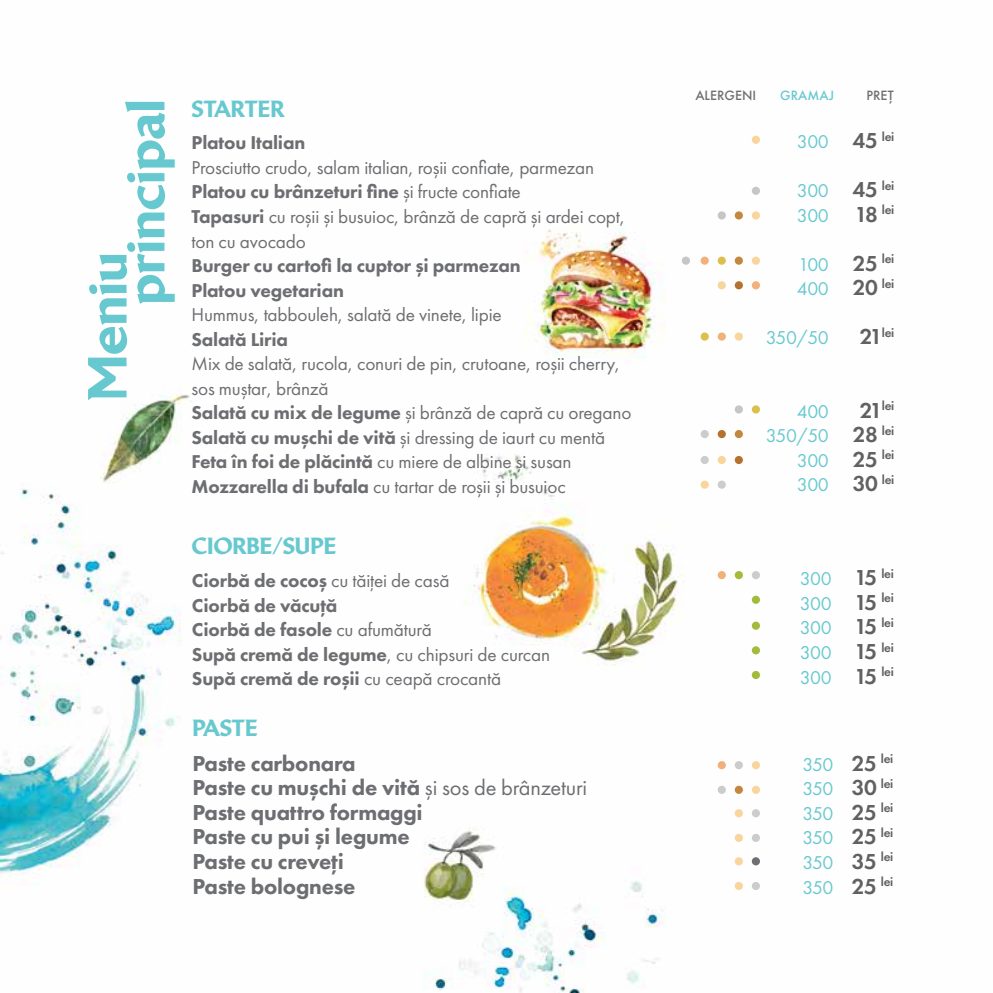
<style>
.page{position:relative;width:993px;height:993px;background:#fff}
.page>*{position:absolute;margin:0;border:0;box-sizing:border-box;transform-origin:0 0}
.t1{font:800 52.85px/38px "Brewery No 2 CYR";color:#67c9cf}
.t2{font:800 22.4px/24.5px "Futura PT";letter-spacing:-.01em;color:#6d6e71}
.t3{font:800 22.4px "Brewery No 2 CYR";color:#67c9cf}
.t4{font:19.25px/24.5px "Futura PT";letter-spacing:-.01em;color:#6d6e71}
.t5{font:800 19.25px/24.5px "Futura PT";letter-spacing:-.01em;color:#6d6e71}
.t6{font:19.25px/24.5px "Futura PT";letter-spacing:-.025em;color:#67c9cf}
.t7{font:500 14px "Futura PT";color:#6d6e71}
.t8{font:500 14px "Futura PT";color:#67c9cf}
.t9{font:600 13.12px/24.5px "Futura PT";letter-spacing:-.025em;color:#606161}
.s1{font-weight:800}
.s2{font-weight:400}
.s3{font-size:22.4px}
</style>
<div class="page">
<img style="left:0;top:135px;width:760px;height:857px">
<div style="left:751px;top:136px;width:8px;height:8px;background:#f8d59c;border-radius:50%"></div>
<div style="left:751px;top:187px;width:8px;height:8px;background:#c7c5c6;border-radius:50%"></div>
<div style="left:751px;top:211px;width:8px;height:8px;background:#f8d59c;border-radius:50%"></div>
<div style="left:734px;top:211px;width:8px;height:8px;background:#c2883d;border-radius:50%"></div>
<div style="left:717px;top:211px;width:8px;height:8px;background:#c7c5c6;border-radius:50%"></div>
<div style="left:751px;top:256px;width:8px;height:9px;background:#f8d59c;border-radius:50%"></div>
<div style="left:734px;top:256px;width:8px;height:9px;background:#c2883d;border-radius:50%"></div>
<div style="left:717px;top:256px;width:8px;height:9px;background:#dbc04e;border-radius:50%"></div>
<div style="left:700px;top:256px;width:8px;height:9px;background:#f2b07a;border-radius:50%"></div>
<div style="left:681px;top:256px;width:8px;height:9px;background:#c7c5c6;border-radius:50%"></div>
<div style="left:751px;top:281px;width:8px;height:8px;background:#f2b07a;border-radius:50%"></div>
<div style="left:734px;top:281px;width:8px;height:8px;background:#b5722e;border-radius:50%"></div>
<div style="left:717px;top:281px;width:8px;height:8px;background:#f8d59c;border-radius:50%"></div>
<svg style="left:751px;top:760px;width:8px;height:9px"></svg>
<div style="left:734px;top:760px;width:8px;height:9px;background:#cccccb;border-radius:50%"></div>
<svg style="left:717px;top:760px;width:8px;height:9px"></svg>
<div style="left:751px;top:785px;width:8px;height:8px;background:#f8d59c;border-radius:50%"></div>
<div style="left:734px;top:785px;width:8px;height:8px;background:#c2883d;border-radius:50%"></div>
<div style="left:717px;top:785px;width:8px;height:8px;background:#cccccb;border-radius:50%"></div>
<svg style="left:751px;top:808px;width:8px;height:9px"></svg>
<svg style="left:734px;top:808px;width:8px;height:9px"></svg>
<div style="left:751px;top:833px;width:8px;height:8px;background:#cccccb;border-radius:50%"></div>
<div style="left:734px;top:833px;width:8px;height:8px;background:#f8d59c;border-radius:50%"></div>
<svg style="left:751px;top:856px;width:8px;height:9px"></svg>
<svg style="left:734px;top:856px;width:8px;height:9px"></svg>
<div style="left:751px;top:881px;width:8px;height:8px;background:#cccccb;border-radius:50%"></div>
<div style="left:734px;top:881px;width:8px;height:8px;background:#f8d59c;border-radius:50%"></div>
<div style="left:734px;top:456px;width:8px;height:8px;background:#b5722e;border-radius:50%"></div>
<div style="left:717px;top:456px;width:8px;height:8px;background:#f8d59c;border-radius:50%"></div>
<div style="left:700px;top:456px;width:8px;height:8px;background:#cccccb;border-radius:50%"></div>
<div style="left:717px;top:480px;width:8px;height:8px;background:#cccccb;border-radius:50%"></div>
<div style="left:700px;top:480px;width:8px;height:8px;background:#f8d59c;border-radius:50%"></div>
<div style="left:751px;top:405px;width:8px;height:8px;background:#dbc04e;border-radius:50%"></div>
<div style="left:734px;top:405px;width:8px;height:8px;background:#c7c5c6;border-radius:50%"></div>
<div style="left:734px;top:430px;width:8px;height:8px;background:#c2883d;border-radius:50%"></div>
<div style="left:717px;top:430px;width:8px;height:8px;background:#b5722e;border-radius:50%"></div>
<div style="left:700px;top:430px;width:8px;height:8px;background:#cccccb;border-radius:50%"></div>
<div style="left:751px;top:621px;width:8px;height:8px;background:#a2bb3a;border-radius:50%"></div>
<div style="left:751px;top:646px;width:8px;height:8px;background:#a2bb3a;border-radius:50%"></div>
<svg style="left:751px;top:670px;width:8px;height:9px"></svg>
<div style="left:751px;top:571px;width:8px;height:8px;background:#cccccb;border-radius:50%"></div>
<div style="left:734px;top:571px;width:8px;height:8px;background:#a2bb3a;border-radius:50%"></div>
<div style="left:717px;top:571px;width:8px;height:8px;background:#f2b07a;border-radius:50%"></div>
<svg style="left:751px;top:595px;width:8px;height:8px"></svg>
<div style="left:734px;top:332px;width:8px;height:8px;background:#f8d59c;border-radius:50%"></div>
<div style="left:717px;top:332px;width:8px;height:8px;background:#f2b07a;border-radius:50%"></div>
<div style="left:700px;top:332px;width:8px;height:8px;background:#dbc04e;border-radius:50%"></div>
<h1 class="t1" style="left:88px;top:304px;width:207px;text-indent:-96px;rotate:-90deg">Meniu principal</h1>
<p class="t3" style="left:191px;top:95px;width:94px">STARTER</p>
<p class="t5" style="left:191px;top:130px;width:115px">Platou Italian</p>
<p class="t4" style="left:191px;top:155px;width:435px">Prosciutto crudo, salam italian, roșii confiate, parmezan <span class="s1">Platou cu brânzeturi fine</span> și fructe confiate<br><span class="s1">Tapasuri</span> cu roșii și busuioc, brânză de capră și ardei copt, ton cu avocado</p>
<p class="t5" style="left:191px;top:253px;width:331px">Burger cu cartofi la cuptor și parmezan<br>Platou vegetarian</p>
<p class="t4" style="left:191px;top:302px;width:311px">Hummus, tabbouleh, salată de vinete, lipie</p>
<p class="t5" style="left:191px;top:326px;width:98px">Salată Liria</p>
<p class="t4" style="left:191px;top:351px;width:441px">Mix de salată, rucola, conuri de pin, crutoane, roșii cherry, sos muștar, brânză<br><span class="s1">Salată cu mix de legume</span> și brânză de capră cu oregano <span class="s1">Salată cu mușchi de vită</span> și dressing de iaurt cu mentă <span class="s1">Feta în foi de plăcintă</span> cu miere de albine și susan <span class="s1">Mozzarella di bufala</span> cu tartar de roșii și busuioc</p>
<p class="t3" style="left:192px;top:531px;width:146px">CIORBE/SUPE</p>
<p class="t5" style="left:192px;top:568px;width:359px">Ciorbă de cocoș <span class="s2">cu tăiţei de casă<br></span>Ciorbă de văcuţă<br>Ciorbă de fasole <span class="s2">cu afumătură<br></span>Supă cremă de legume<span class="s2">, cu chipsuri de curcan<br></span>Supă cremă de roșii <span class="s2">cu ceapă crocantă</span></p>
<p class="t3" style="left:192px;top:713px;width:67px">PASTE</p>
<p class="t2" style="left:192px;top:750px;width:396px">Paste carbonara<br>Paste cu mușchi de vită <span class="s2">și sos de brânzeturi<br></span>Paste quattro formaggi<br>Paste cu pui și legume<br>Paste cu creveţi<br>Paste bolognese</p>
<p class="t7" style="left:695px;top:86px;width:62px">ALERGENI</p>
<p class="t8" style="left:780px;top:86px;width:56px">GRAMAJ</p>
<p class="t7" style="left:866px;top:86px;width:29px">PREŢ</p>
<p class="t6" style="left:796px;top:129px;width:33px">300</p>
<p class="t6" style="left:796px;top:178px;width:33px">300<br>300</p>
<p class="t6" style="left:796px;top:252px;width:33px">100<br>400</p>
<p class="t6" style="left:765px;top:325px;width:64px">350/50</p>
<p class="t6" style="left:765px;top:399px;width:64px;text-align:right">400<br>350/50<br>300<br>300</p>
<p class="t9" style="left:852px;top:124px;width:43px"><span class="s3">45</span> lei</p>
<p class="t9" style="left:852px;top:173px;width:43px"><span class="s3">45</span> lei<br><span class="s3">18</span> lei</p>
<p class="t9" style="left:852px;top:246px;width:43px"><span class="s3">25</span> lei<br><span class="s3">20</span> lei</p>
<p class="t9" style="left:859px;top:320px;width:36px"><span class="s3">21</span>lei</p>
<p class="t9" style="left:852px;top:393px;width:43px;text-align:center"><span class="s3">21</span>lei<br><span class="s3">28</span> lei<br><span class="s3">25</span> lei<br><span class="s3">30</span> lei</p>
<p class="t6" style="left:799px;top:566px;width:33px;text-align:justify">300<br>300<br>300<br>300<br>300</p>
<p class="t9" style="left:854px;top:561px;width:41px;text-align:justify"><span class="s3">15</span> lei <span class="s3">15</span> lei <span class="s3">15</span> lei <span class="s3">15</span> lei <span class="s3">15</span> lei</p>
<p class="t6" style="left:802px;top:751px;width:33px;text-align:justify">350<br>350<br>350<br>350<br>350<br>350</p>
<p class="t9" style="left:851px;top:746px;width:43px;text-align:justify"><span class="s3">25</span> lei <span class="s3">30</span> lei <span class="s3">25</span> lei <span class="s3">25</span> lei <span class="s3">35</span> lei <span class="s3">25</span> lei</p>
</div>
